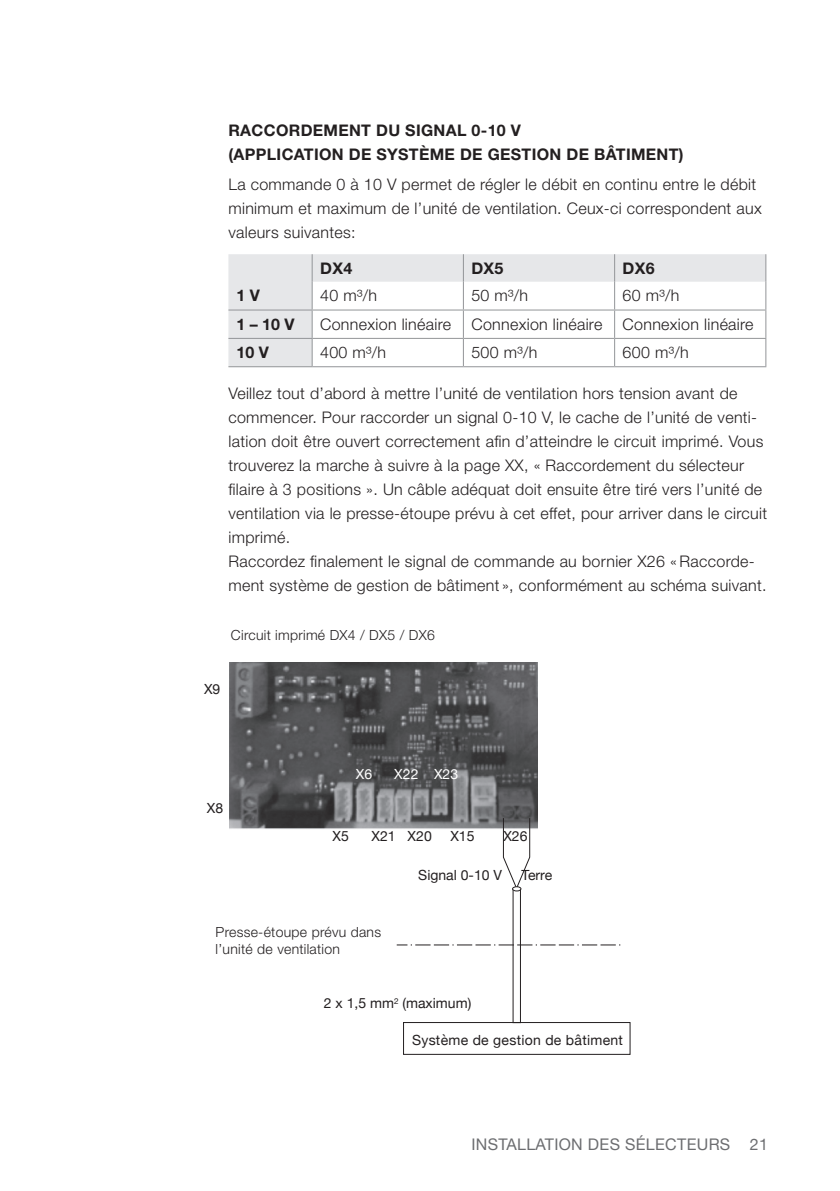
<style>
.page{position:relative;width:840px;height:1191px;background:#fff}
.page>*{position:absolute;margin:0;border:0;box-sizing:border-box;transform-origin:0 0}
.t1{font:300 16px/24px "Helvetica Neue LT Std";letter-spacing:.02em;color:#231f20}
.t2{font:700 16px/24px "Helvetica Neue LT Std";letter-spacing:.02em;color:#231f20}
.t3{font:16px "Helvetica Neue";letter-spacing:.02em;color:#6c6d70}
.t4{font:300 14px/16.8px "Helvetica Neue LT Std";letter-spacing:.02em;color:#231f20}
.t5{font:14px "Helvetica Neue";color:#231f20}
.t6{font:14px "Helvetica Neue";letter-spacing:.02em;color:#231f20}
.t7{font:14px "Helvetica Neue";color:#fff}
</style>
<div class="page">
<svg style="left:228px;top:254px;width:537px;height:112px"></svg>
<hr style="left:228px;top:309px;width:84px;height:1px;background:#939598">
<hr style="left:312px;top:309px;width:151px;height:1px;background:#939598">
<hr style="left:463px;top:309px;width:151px;height:1px;background:#939598">
<hr style="left:614px;top:309px;width:152px;height:1px;background:#939598">
<hr style="left:228px;top:338px;width:84px;height:1px;background:#939598">
<hr style="left:312px;top:338px;width:151px;height:1px;background:#939598">
<hr style="left:463px;top:338px;width:151px;height:1px;background:#939598">
<hr style="left:614px;top:338px;width:152px;height:1px;background:#939598">
<hr style="left:228px;top:366px;width:84px;height:1px;background:#939598">
<hr style="left:312px;top:366px;width:151px;height:1px;background:#939598">
<hr style="left:463px;top:366px;width:151px;height:1px;background:#939598">
<hr style="left:614px;top:366px;width:152px;height:1px;background:#939598">
<svg style="left:311px;top:254px;width:1px;height:112px"></svg>
<svg style="left:462px;top:254px;width:1px;height:112px"></svg>
<svg style="left:613px;top:254px;width:1px;height:112px"></svg>
<svg style="left:765px;top:254px;width:1px;height:112px"></svg>
<img style="left:229px;top:663px;width:308px;height:166px">
<svg style="left:396px;top:944px;width:224px;height:1px"></svg>
<div style="left:403px;top:1022px;width:227px;height:32px;border:1px solid #231f20"></div>
<div style="left:512px;top:886px;width:9px;height:5px;border:1px solid #231f20;border-radius:50%"></div>
<svg style="left:502px;top:817px;width:28px;height:71px"></svg>
<p class="t2" style="left:228px;top:118px;width:456px">RACCORDEMENT DU SIGNAL 0-10 V<br>(APPLICATION DE SYSTÈME DE GESTION DE BÂTIMENT)</p>
<p class="t1" style="left:228px;top:172px;width:534px">La commande 0 à 10 V permet de régler le débit en continu entre le débit minimum et maximum de l’unité de ventilation. Ceux-ci correspondent aux valeurs suivantes:</p>
<p class="t2" style="left:320px;top:256px;width:34px">DX4</p>
<p class="t2" style="left:471px;top:256px;width:34px">DX5</p>
<p class="t2" style="left:622px;top:256px;width:34px">DX6</p>
<p class="t2" style="left:236px;top:283px;width:25px">1 V</p>
<p class="t1" style="left:320px;top:283px;width:58px">40 m³/h</p>
<p class="t1" style="left:471px;top:283px;width:58px">50 m³/h</p>
<p class="t1" style="left:622px;top:283px;width:58px">60 m³/h</p>
<p class="t2" style="left:236px;top:312px;width:60px">1 – 10 V</p>
<p class="t1" style="left:320px;top:312px;width:132px">Connexion linéaire</p>
<p class="t1" style="left:471px;top:312px;width:132px">Connexion linéaire</p>
<p class="t1" style="left:622px;top:312px;width:132px">Connexion linéaire</p>
<p class="t2" style="left:236px;top:340px;width:34px">10 V</p>
<p class="t1" style="left:320px;top:340px;width:67px">400 m³/h</p>
<p class="t1" style="left:471px;top:340px;width:67px">500 m³/h</p>
<p class="t1" style="left:622px;top:340px;width:67px">600 m³/h</p>
<p class="t1" style="left:228px;top:381px;width:540px">Veillez tout d’abord à mettre l’unité de ventilation hors tension avant de commencer. Pour raccorder un signal 0-10 V, le cache de l’unité de venti&shy;lation doit être ouvert correctement afin d’atteindre le circuit imprimé. Vous trouverez la marche à suivre à la page XX, « Raccordement du sélecteur filaire à 3 positions ». Un câble adéquat doit ensuite être tiré vers l’unité de ventilation via le presse-étoupe prévu à cet effet, pour arriver dans le circuit imprimé.</p>
<p class="t1" style="left:228px;top:549px;width:539px">Raccordez finalement le signal de commande au bornier X26 «Raccorde&shy;ment système de gestion de bâtiment », conformément au schéma suivant.</p>
<p class="t4" style="left:231px;top:626px;width:205px">Circuit imprimé DX4 / DX5 / DX6</p>
<p class="t5" style="left:204px;top:679px;width:18px">X9</p>
<p class="t5" style="left:207px;top:797px;width:18px">X8</p>
<p class="t7" style="left:355px;top:764px;width:18px">X6</p>
<p class="t7" style="left:394px;top:764px;width:65px">X22 X23</p>
<p class="t5" style="left:332px;top:826px;width:18px">X5</p>
<p class="t5" style="left:371px;top:826px;width:26px">X21</p>
<p class="t5" style="left:407px;top:826px;width:26px">X20</p>
<p class="t5" style="left:450px;top:826px;width:26px">X15</p>
<p class="t5" style="left:503px;top:826px;width:26px">X26</p>
<p class="t5" style="left:418px;top:864px;width:85px">Signal 0-10 V</p>
<p class="t5" style="left:521px;top:864px;width:32px">Terre</p>
<p class="t4" style="left:215px;top:923px;width:167px">Presse-étoupe prévu dans l’unité de ventilation</p>
<p class="t5" style="left:324px;top:993px;width:149px">2 x 1,5 mm<sup>2</sup> (maximum)</p>
<p class="t6" style="left:412px;top:1029px;width:212px">Système de gestion de bâtiment</p>
<p class="t3" style="left:471px;top:1132px;width:298px">INSTALLATION DES SÉLECTEURS 21</p>
</div>
